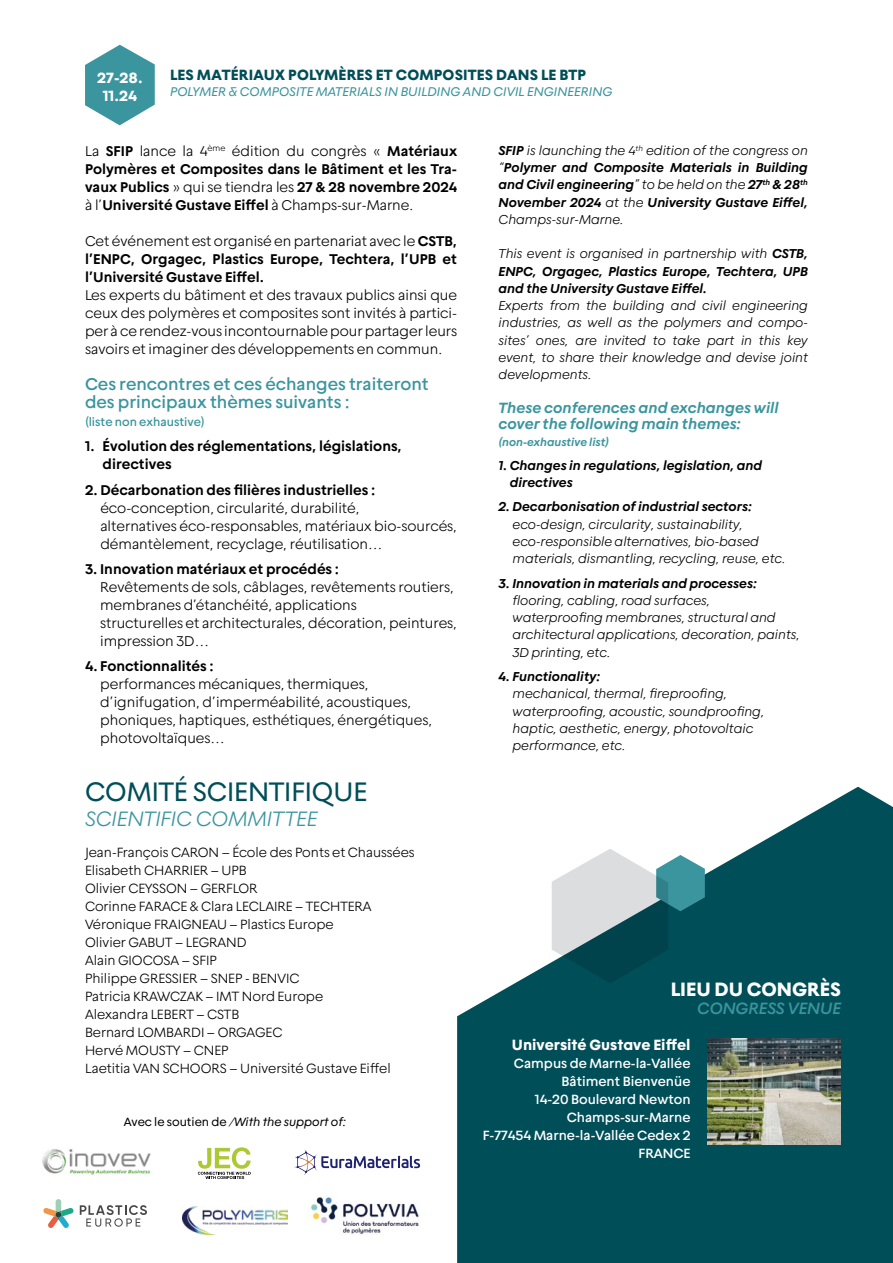
<style>
.page{position:relative;width:893px;height:1263px;background:#fff}
.page>*{position:absolute;margin:0;border:0;box-sizing:border-box;transform-origin:0 0}
.t1{font:27px "Geliat";color:#004e58}
.t2{font:italic 300 21px "Geliat";color:#3b959e}
.t3{font:700 19.5px "Geliat Alt";color:#fff}
.t4{font:500 17.25px/18px "Geliat";color:#3b959e}
.t5{font:italic 500 16.5px "Geliat";color:#3b959e}
.t6{font:italic 600 15px/16.5px "Geliat";color:#3b959e}
.t7{font:700 15px "Geliat";letter-spacing:.01em;color:#004e58}
.t8{font:700 15px "Geliat Alt";color:#fff}
.t9{font:700 15px/18px "Geliat";color:#fff;text-align:center}
.t10{font:300 14.25px/18px "Geliat";color:#000}
.t11{font:600 14.25px/18px "Geliat";color:#000;text-align:justify}
.t12{font:300 13.5px/18px "Geliat";color:#000}
.t13{font:500 13.5px/18px "Geliat";color:#fff;text-align:right}
.t14{font:italic 300 13.05px/17.2px "Geliat";color:#000}
.t15{font:italic 600 13.05px/17.2px "Geliat";color:#000;text-align:justify}
.t16{font:italic 12.75px "Geliat Alt";letter-spacing:.01em;color:#3b959e}
.t17{font:italic 12px "Geliat Alt";color:#000}
.t18{font:500 12px "Geliat";color:#3b959e}
.t19{font:italic 600 11.25px "Geliat";color:#3b959e}
.s1{font-weight:300}
.s2{font-family:"Geliat";font-style:normal}
</style>
<div class="page">
<svg style="left:85px;top:45px;width:70px;height:80px"></svg>
<svg style="left:457px;top:787px;width:436px;height:476px;fill:#004e58"></svg>
<svg style="left:552px;top:849px;width:153px;height:134px;background:#6d979c"></svg>
<img style="left:708px;top:1039px;width:133px;height:106px">
<svg style="left:80px;top:1205px;width:67px;height:22px"></svg>
<svg style="left:43px;top:1199px;width:31px;height:29px"></svg>
<img style="left:182px;top:1207px;width:106px;height:27px">
<img style="left:42px;top:1149px;width:109px;height:26px">
<svg style="left:294px;top:1150px;width:126px;height:25px"></svg>
<svg style="left:198px;top:1147px;width:53px;height:32px"></svg>
<img style="left:310px;top:1197px;width:109px;height:38px">
<p class="t9" style="left:97px;top:69px;width:47px">27-28.<br>11.24</p>
<p class="t7" style="left:170px;top:66px;width:418px">LES MATÉRIAUX POLYMÈRES ET COMPOSITES DANS LE BTP</p>
<p class="t16" style="left:170px;top:83px;width:444px">POLYMER &amp; COMPOSITE MATERIALS IN BUILDING AND CIVIL ENGINEERING</p>
<p class="t11" style="left:85px;top:142px;width:374px"><span class="s1">La</span> SFIP <span class="s1">lance la 4</span><sup>ème</sup> <span class="s1">édition du congrès «</span> Matériaux Polymères et Composites dans le Bâtiment et les Tra&shy;vaux Publics <span class="s1">» qui se tiendra les</span> 27 &amp; 28 novembre 2024 <span class="s1">à l’</span>Université Gustave Eiffel <span class="s1">à Champs-sur-Marne.</span></p>
<p class="t11" style="left:85px;top:232px;width:374px"><span class="s1">Cet événement est organisé en partenariat avec le</span> CSTB, l’ENPC, Orgagec, Plastics Europe, Techtera, l’UPB et l’Université Gustave Eiffel.</p>
<p class="t10" style="left:85px;top:286px;width:374px;text-align:justify">Les experts du bâtiment et des travaux publics ainsi que ceux des polymères et composites sont invités à partici&shy;per à ce rendez-vous incontournable pour partager leurs savoirs et imaginer des développements en commun.</p>
<p class="t4" style="left:85px;top:375px;width:345px">Ces rencontres et ces échanges traiteront des principaux thèmes suivants :</p>
<p class="t18" style="left:85px;top:415px;width:121px">(liste non exhaustive)</p>
<p class="t11" style="left:103px;top:437px;width:301px;text-indent:-18px">1. Évolution des réglementations, législations, directives</p>
<p class="t11" style="left:85px;top:480px;width:292px">2. Décarbonation des filières industrielles :</p>
<p class="t10" style="left:100px;top:498px;width:358px">éco-conception, circularité, durabilité,<br>alternatives éco-responsables, matériaux bio-sourcés, démantèlement, recyclage, réutilisation…</p>
<p class="t11" style="left:85px;top:560px;width:255px">3. Innovation matériaux et procédés :</p>
<p class="t10" style="left:100px;top:578px;width:358px">Revêtements de sols, câblages, revêtements routiers, membranes d’étanchéité, applications<br>structurelles et architecturales, décoration, peintures, impression 3D…</p>
<p class="t11" style="left:85px;top:657px;width:130px">4. Fonctionnalités :</p>
<p class="t10" style="left:100px;top:675px;width:333px">performances mécaniques, thermiques, d’ignifugation, d’imperméabilité, acoustiques, phoniques, haptiques, esthétiques, énergétiques, photovoltaïques…</p>
<h1 class="t1" style="left:85px;top:775px;width:284px">COMITÉ SCIENTIFIQUE</h1>
<h2 class="t2" style="left:85px;top:806px;width:234px">SCIENTIFIC COMMITTEE</h2>
<p class="t12" style="left:85px;top:843px;width:331px">Jean-François CARON – École des Ponts et Chaussées<br>Elisabeth CHARRIER – UPB<br>Olivier CEYSSON – GERFLOR<br>Corinne FARACE &amp; Clara LECLAIRE – TECHTERA<br>Véronique FRAIGNEAU – Plastics Europe<br>Olivier GABUT – LEGRAND<br>Alain GIOCOSA – SFIP<br>Philippe GRESSIER – SNEP - BENVIC<br>Patricia KRAWCZAK – IMT Nord Europe<br>Alexandra LEBERT – CSTB<br>Bernard LOMBARDI – ORGAGEC<br>Hervé MOUSTY – CNEP<br>Laetitia VAN SCHOORS – Université Gustave Eiffel</p>
<p class="t17" style="left:124px;top:1115px;width:224px"><span class="s2">Avec le soutien de</span> /With the support of:</p>
<p class="t15" style="left:499px;top:142px;width:311px">SFIP <span class="s1">is launching the 4</span><sup>th</sup> <span class="s1">edition of the congress on “</span>Polymer and Composite Materials in Building and Civil engineering<span class="s1">” to be held on the</span> 27<sup>th</sup> &amp; 28<sup>th </sup>November 2024 <span class="s1">at the</span> University Gustave Eiffel, <span class="s1">Champs-sur-Marne.</span></p>
<p class="t15" style="left:499px;top:245px;width:311px"><span class="s1">This event is organised in partnership with</span> CSTB, ENPC, Orgagec, Plastics Europe, Techtera, UPB and the University Gustave Eiffel.</p>
<p class="t14" style="left:499px;top:297px;width:311px;text-align:justify">Experts from the building and civil engineering industries, as well as the polymers and compo&shy;sites’ ones, are invited to take part in this key event, to share their knowledge and devise joint developments.</p>
<p class="t6" style="left:499px;top:399px;width:282px">These conferences and exchanges will cover the following main themes:</p>
<p class="t19" style="left:499px;top:435px;width:112px">(non-exhaustive list)</p>
<p class="t15" style="left:510px;top:456px;width:254px;text-indent:-11px">1. Changes in regulations, legislation, and directives</p>
<p class="t15" style="left:499px;top:498px;width:255px">2. Decarbonisation of industrial sectors:</p>
<p class="t14" style="left:513px;top:515px;width:275px">eco-design, circularity, sustainability, eco-responsible alternatives, bio-based materials, dismantling, recycling, reuse, etc.</p>
<p class="t15" style="left:499px;top:574px;width:260px">3. Innovation in materials and processes:</p>
<p class="t14" style="left:512px;top:591px;width:289px">flooring, cabling, road surfaces, waterproofing membranes, structural and architectural applications, decoration, paints, 3D printing, etc.</p>
<p class="t15" style="left:499px;top:668px;width:103px">4. Functionality:</p>
<p class="t14" style="left:512px;top:685px;width:254px">mechanical, thermal, fireproofing, waterproofing, acoustic, soundproofing, haptic, aesthetic, energy, photovoltaic performance, etc.</p>
<h3 class="t3" style="left:671px;top:978px;width:172px">LIEU DU CONGRÈS</h3>
<p class="t5" style="left:697px;top:998px;width:145px">CONGRESS VENUE</p>
<p class="t8" style="left:512px;top:1036px;width:180px">Université Gustave Eiffel</p>
<p class="t13" style="left:483px;top:1054px;width:209px">Campus de Marne-la-Vallée<br>Bâtiment Bienvenüe<br>14-20 Boulevard Newton<br>Champs-sur-Marne<br>F-77454 Marne-la-Vallée Cedex 2<br>FRANCE</p>
</div>
